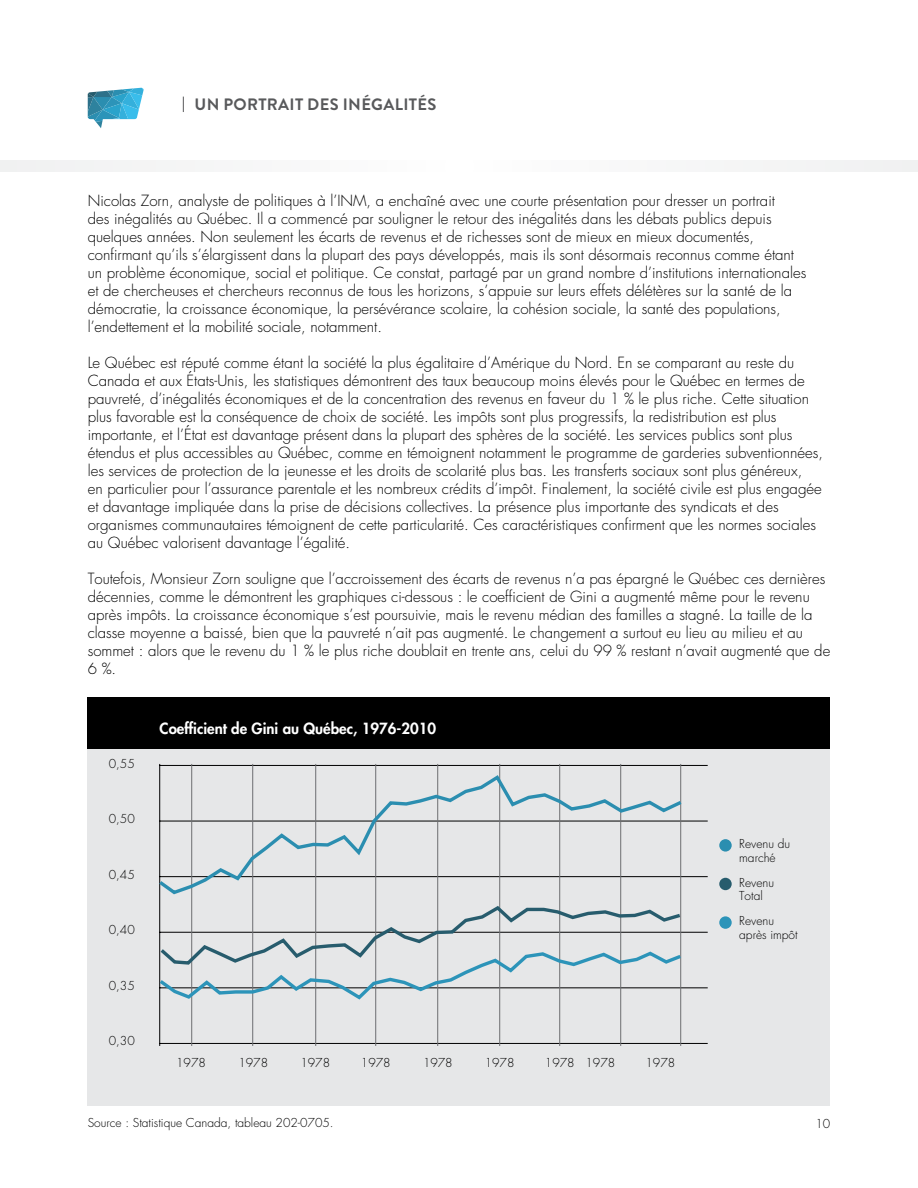
<style>
.page{position:relative;width:918px;height:1188px;background:#fff}
.page>*{position:absolute;margin:0;border:0;box-sizing:border-box;transform-origin:0 0}
.t1{font:700 16.5px "Brandon Grotesque";letter-spacing:.02em;color:#58595b}
.t2{font:300 15px/18px "Futura";color:#000}
.t3{font:800 15px "Futura";color:#fff}
.t4{font:300 12px/13.5px "Futura";color:#000}
</style>
<div class="page">
<div style="left:88px;top:703px;width:742px;height:403px;background:#e6e7e8"></div>
<div style="left:88px;top:697px;width:742px;height:51px;background:#000"></div>
<div style="left:0;top:161px;width:918px;height:10px;background:#f6f6f7"></div>
<svg style="left:183px;top:97px;width:1px;height:15px"></svg>
<hr style="left:160px;top:765px;width:548px;height:1px;background:#000">
<hr style="left:160px;top:821px;width:548px;height:1px;background:#000">
<hr style="left:160px;top:876px;width:548px;height:1px;background:#000">
<hr style="left:160px;top:932px;width:548px;height:1px;background:#000">
<hr style="left:160px;top:987px;width:548px;height:1px;background:#000">
<hr style="left:160px;top:1043px;width:548px;height:1px;background:#000">
<hr style="left:159px;top:764px;width:1px;height:282px;background:#000">
<hr style="left:191px;top:764px;width:1px;height:282px;background:#6d6e71">
<hr style="left:252px;top:764px;width:1px;height:282px;background:#6d6e71">
<hr style="left:315px;top:764px;width:1px;height:282px;background:#6d6e71">
<hr style="left:375px;top:764px;width:1px;height:282px;background:#6d6e71">
<hr style="left:437px;top:764px;width:1px;height:282px;background:#6d6e71">
<hr style="left:499px;top:764px;width:1px;height:282px;background:#6d6e71">
<hr style="left:559px;top:764px;width:1px;height:282px;background:#6d6e71">
<hr style="left:620px;top:764px;width:1px;height:282px;background:#6d6e71">
<hr style="left:680px;top:764px;width:1px;height:282px;background:#6d6e71">
<svg style="left:159px;top:773px;width:526px;height:123px"></svg>
<svg style="left:159px;top:904px;width:526px;height:98px"></svg>
<div style="left:719px;top:839px;width:13px;height:13px;background:#2b8eb0;border-radius:50%"></div>
<div style="left:719px;top:878px;width:13px;height:12px;background:#275c6d;border-radius:50%"></div>
<div style="left:719px;top:916px;width:13px;height:13px;background:#2c94b9;border-radius:50%"></div>
<svg style="left:88px;top:88px;width:56px;height:40px"></svg>
<p class="t1" style="left:195px;top:93px;width:243px">U N PORTRAIT DES INÉGALITÉS</p>
<p class="t2" style="left:88px;top:192px;width:720px">Nicolas Zorn, analyste de politiques à l’INM, a enchaîné avec une courte présentation pour dresser un portrait<br>des inégalités au Québec. Il a commencé par souligner le retour des inégalités dans les débats publics depuis quelques années. Non seulement les écarts de revenus et de richesses sont de mieux en mieux documentés, confirmant qu’ils s’élargissent dans la plupart des pays développés, mais ils sont désormais reconnus comme étant un problème économique, social et politique. Ce constat, partagé par un grand nombre d’institutions internationales et de chercheuses et chercheurs reconnus de tous les horizons, s’appuie sur leurs effets délétères sur la santé de la démocratie, la croissance économique, la persévérance scolaire, la cohésion sociale, la santé des populations, l’endettement et la mobilité sociale, notamment.</p>
<p class="t2" style="left:88px;top:354px;width:737px">Le Québec est réputé comme étant la société la plus égalitaire d’Amérique du Nord. En se comparant au reste du Canada et aux États-Unis, les statistiques démontrent des taux beaucoup moins élevés pour le Québec en termes de pauvreté, d’inégalités économiques et de la concentration des revenus en faveur du 1 % le plus riche. Cette situation plus favorable est la conséquence de choix de société. Les impôts sont plus progressifs, la redistribution est plus importante, et l’État est davantage présent dans la plupart des sphères de la société. Les services publics sont plus étendus et plus accessibles au Québec, comme en témoignent notamment le programme de garderies subventionnées, les services de protection de la jeunesse et les droits de scolarité plus bas. Les transferts sociaux sont plus généreux,<br>en particulier pour l’assurance parentale et les nombreux crédits d’impôt. Finalement, la société civile est plus engagée et davantage impliquée dans la prise de décisions collectives. La présence plus importante des syndicats et des organismes communautaires témoignent de cette particularité. Ces caractéristiques confirment que les normes sociales au Québec valorisent davantage l’égalité.</p>
<p class="t2" style="left:88px;top:570px;width:744px">Toutefois, Monsieur Zorn souligne que l’accroissement des écarts de revenus n’a pas épargné le Québec ces dernières décennies, comme le démontrent les graphiques ci-dessous : le coefficient de Gini a augmenté même pour le revenu après impôts. La croissance économique s’est poursuivie, mais le revenu médian des familles a stagné. La taille de la classe moyenne a baissé, bien que la pauvreté n’ait pas augmenté. Le changement a surtout eu lieu au milieu et au sommet : alors que le revenu du 1 % le plus riche doublait en trente ans, celui du 99 % restant n’avait augmenté que de 6 %.</p>
<p class="t4" style="left:109px;top:757px;width:28px">0,55</p>
<p class="t4" style="left:109px;top:813px;width:28px">0,50</p>
<p class="t4" style="left:109px;top:868px;width:28px">0,45</p>
<p class="t4" style="left:109px;top:924px;width:28px">0,40</p>
<p class="t4" style="left:109px;top:979px;width:28px">0,35</p>
<p class="t4" style="left:109px;top:1035px;width:28px">0,30</p>
<p class="t3" style="left:160px;top:718px;width:278px">Coefficient de Gini au Québec, 1976-2010</p>
<p class="t4" style="left:176px;top:1056px;width:31px">1978</p>
<p class="t4" style="left:238px;top:1056px;width:31px">1978</p>
<p class="t4" style="left:300px;top:1056px;width:31px">1978</p>
<p class="t4" style="left:361px;top:1056px;width:31px">1978</p>
<p class="t4" style="left:423px;top:1056px;width:31px">1978</p>
<p class="t4" style="left:485px;top:1056px;width:31px">1978</p>
<p class="t4" style="left:545px;top:1056px;width:72px">1978 1978</p>
<p class="t4" style="left:646px;top:1056px;width:31px">1978</p>
<p class="t4" style="left:88px;top:1116px;width:247px">Source : Statistique Canada, tableau 202-0705.</p>
<p class="t4" style="left:739px;top:837px;width:52px">Revenu du marché</p>
<p class="t4" style="left:739px;top:876px;width:36px">Revenu<br>Total</p>
<p class="t4" style="left:739px;top:914px;width:60px">Revenu après impôt</p>
<p class="t4" style="left:815px;top:1117px;width:16px">10</p>
</div>
